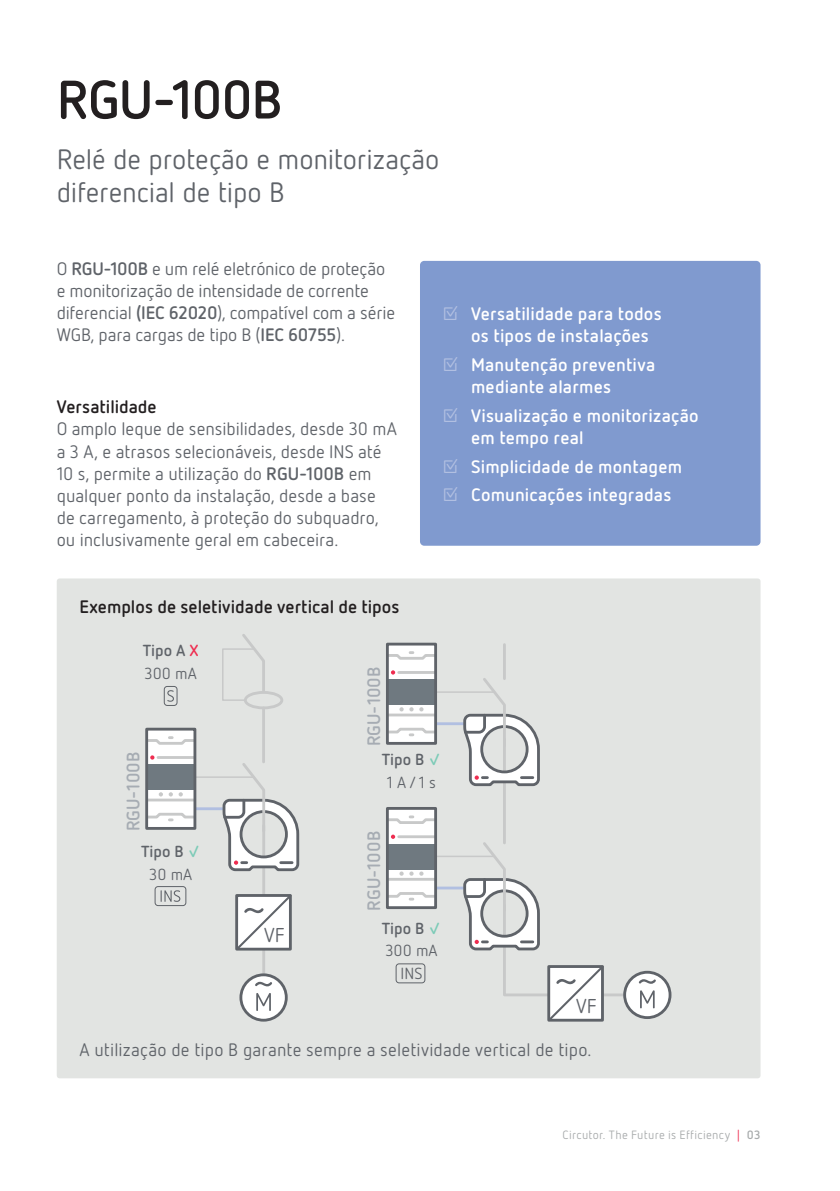
<style>
.page{position:relative;width:840px;height:1191px;background:#fff}
.page>*{position:absolute;margin:0;border:0;box-sizing:border-box;transform-origin:0 0}
.t1{font:700 54px "Netto Pro";letter-spacing:-.025em;color:#231f20}
.H4_2{font:28px/33px "Netto Pro";letter-spacing:-.005em;color:#5f6369}
.t2{font:20px "Netto Pro";color:#5f6369}
.t3{font:18px/22px "Netto Pro";color:#5f6369}
.t4{font:700 18px/22.6px "Netto Pro";letter-spacing:.01em;color:#fff}
.t5{font:700 18px "Netto Pro";color:#231f20}
.t6{font:700 18px "Netto Pro";color:#a6acb3}
.t7{font:700 16px/22.6px "Netto Pro";color:#5f6369;text-align:center}
.t8{font:16px/22.6px "Netto Pro";color:#5f6369;text-align:center}
.t9{font:12px "Netto Pro";letter-spacing:.03em;color:#a8abac}
.s1{font-weight:700}
.s2{color:#ee2d50}
.s3{font-weight:400}
.s4{font-weight:400;color:#b1bfe1}
.s5{color:#7ccbb7}
.s6{font-weight:700;color:#7ccbb7}
</style>
<div class="page">
<div style="left:57px;top:578px;width:703px;height:500px;background:#e2e4e2;border-radius:3px"></div>
<hr style="left:502px;top:739px;width:3px;height:104px;background:#c8c9c9">
<hr style="left:423px;top:691px;width:71px;height:2px;background:#c8c9c9">
<hr style="left:421px;top:722px;width:54px;height:3px;background:#b1bfe1">
<div style="left:387px;top:644px;width:48px;height:99px;background:#fff"></div>
<div style="left:387px;top:679px;width:48px;height:26px;background:#6f7980"></div>
<hr style="left:387px;top:713px;width:48px;height:3px;background:#c8c9c9">
<hr style="left:398px;top:671px;width:36px;height:3px;background:#c8c9c9">
<svg style="left:391px;top:670px;width:4px;height:4px"></svg>
<svg style="left:390px;top:651px;width:43px;height:9px"></svg>
<svg style="left:390px;top:727px;width:43px;height:9px"></svg>
<div style="left:386px;top:642px;width:51px;height:103px;border:3px solid #5f6369"></div>
<svg style="left:409px;top:707px;width:4px;height:4px"></svg>
<svg style="left:399px;top:707px;width:4px;height:4px"></svg>
<svg style="left:419px;top:707px;width:4px;height:4px"></svg>
<svg style="left:461px;top:675px;width:79px;height:112px"></svg>
<hr style="left:502px;top:644px;width:3px;height:34px;background:#c8c9c9">
<hr style="left:262px;top:825px;width:3px;height:187px;background:#c8c9c9">
<hr style="left:262px;top:708px;width:3px;height:54px;background:#c8c9c9">
<hr style="left:183px;top:776px;width:70px;height:2px;background:#c8c9c9">
<svg style="left:222px;top:634px;width:43px;height:67px"></svg>
<hr style="left:181px;top:807px;width:53px;height:3px;background:#b1bfe1">
<div style="left:147px;top:729px;width:48px;height:99px;background:#fff"></div>
<div style="left:147px;top:764px;width:48px;height:26px;background:#6f7980"></div>
<hr style="left:147px;top:798px;width:48px;height:3px;background:#c8c9c9">
<hr style="left:158px;top:756px;width:36px;height:3px;background:#c8c9c9">
<svg style="left:150px;top:755px;width:4px;height:4px"></svg>
<svg style="left:149px;top:736px;width:48px;height:10px"></svg>
<svg style="left:149px;top:811px;width:48px;height:10px"></svg>
<div style="left:145px;top:727px;width:51px;height:103px;border:3px solid #5f6369"></div>
<svg style="left:159px;top:792px;width:24px;height:4px"></svg>
<svg style="left:221px;top:762px;width:79px;height:110px"></svg>
<div style="left:244px;top:691px;width:39px;height:18px;border:3px solid #c8c9c9;border-radius:50%"></div>
<hr style="left:423px;top:855px;width:71px;height:2px;background:#c8c9c9">
<hr style="left:421px;top:886px;width:54px;height:3px;background:#b1bfe1">
<div style="left:387px;top:808px;width:48px;height:99px;background:#fff"></div>
<div style="left:387px;top:844px;width:48px;height:25px;background:#6f7980"></div>
<hr style="left:387px;top:878px;width:48px;height:2px;background:#c8c9c9">
<hr style="left:398px;top:835px;width:36px;height:3px;background:#c8c9c9">
<svg style="left:391px;top:834px;width:4px;height:5px"></svg>
<svg style="left:390px;top:815px;width:43px;height:9px"></svg>
<svg style="left:390px;top:892px;width:43px;height:8px"></svg>
<div style="left:386px;top:807px;width:51px;height:102px;border:3px solid #5f6369"></div>
<svg style="left:409px;top:871px;width:4px;height:4px"></svg>
<svg style="left:399px;top:871px;width:4px;height:4px"></svg>
<svg style="left:419px;top:871px;width:4px;height:4px"></svg>
<div style="left:395px;top:963px;width:30px;height:20px;border:1px solid #5f6369;border-radius:3px"></div>
<div style="left:164px;top:686px;width:13px;height:20px;border:1px solid #5f6369;border-radius:3px"></div>
<svg style="left:167px;top:690px;width:7px;height:11px"></svg>
<svg style="left:160px;top:890px;width:20px;height:12px"></svg>
<div style="left:154px;top:886px;width:32px;height:20px;border:1px solid #5f6369;border-radius:3px"></div>
<div style="left:241px;top:974px;width:45px;height:46px;background:#fff;border-radius:50%"></div>
<div style="left:239px;top:973px;width:48px;height:48px;border:3px solid #5f6369;border-radius:50%"></div>
<svg style="left:256px;top:993px;width:15px;height:18px"></svg>
<svg style="left:255px;top:981px;width:17px;height:5px"></svg>
<div style="left:624px;top:972px;width:45px;height:45px;background:#fff;border-radius:50%"></div>
<div style="left:623px;top:970px;width:48px;height:49px;border:3px solid #5f6369;border-radius:50%"></div>
<svg style="left:461px;top:839px;width:194px;height:183px"></svg>
<svg style="left:235px;top:894px;width:57px;height:57px"></svg>
<div style="left:420px;top:261px;width:340px;height:285px;background:#809acf;border-radius:4px"></div>
<h3 class="t1" style="left:57px;top:63px;width:227px">RGU-100B</h3>
<p class="H4_2" style="left:57px;top:142px;width:384px">Relé de proteção e monitorização diferencial de tipo B</p>
<p class="t3" style="left:57px;top:257px;width:340px">O <span class="s1">RGU-100B</span> e um relé eletrónico de proteção e monitorização de intensidade de corrente diferencial <span class="s1">(IEC 62020</span>), compatível com a série WGB, para cargas de tipo B (<span class="s1">IEC 60755</span>).</p>
<h5 class="t5" style="left:57px;top:395px;width:101px">Versatilidade</h5>
<p class="t3" style="left:57px;top:417px;width:342px">O amplo leque de sensibilidades, desde 30 mA a 3 A, e atrasos selecionáveis, desde INS até 10 s, permite a utilização do <span class="s1">RGU-100B</span> em qualquer ponto da instalação, desde a base de carregamento, à proteção do subquadro, ou inclusivamente geral em cabeceira.</p>
<h5 class="t5" style="left:79px;top:594px;width:321px">Exemplos de seletividade vertical de tipos</h5>
<p class="t7" style="left:143px;top:638px;width:57px;text-align:left">Tipo A <span class="s2">X<br></span><span class="s3">300 mA</span></p>
<p class="t6" style="left:361px;top:746px;width:81px;rotate:-90deg">RGU-100B</p>
<p class="t4" style="left:471px;top:301px;width:192px;text-indent:-28px"><span class="s4">☑</span> Versatilidade para todos os tipos de instalações</p>
<p class="t4" style="left:471px;top:352px;width:185px;text-indent:-28px"><span class="s4">☑</span> Manutenção preventiva mediante alarmes</p>
<p class="t4" style="left:471px;top:403px;width:229px;text-indent:-28px"><span class="s4">☑</span> Visualização e monitorização em tempo real</p>
<p class="t4" style="left:442px;top:454px;width:241px"><span class="s4">☑</span> Simplicidade de montagem</p>
<p class="t4" style="left:442px;top:482px;width:230px"><span class="s4">☑</span> Comunicações integradas</p>
<p class="t6" style="left:121px;top:831px;width:81px;rotate:-90deg">RGU-100B</p>
<p class="t7" style="left:141px;top:839px;width:61px">Tipo B <span class="s5">✓<br></span><span class="s3">30 mA</span></p>
<p class="t2" style="left:264px;top:921px;width:22px">VF</p>
<p class="t7" style="left:382px;top:748px;width:61px">Tipo B <span class="s5">✓<br></span><span class="s3">1 A / 1 s</span></p>
<p class="t6" style="left:361px;top:910px;width:81px;rotate:-90deg">RGU-100B</p>
<p class="t8" style="left:382px;top:916px;width:61px"><span class="s1">Tipo B</span> <span class="s6">✓<br></span>300 mA<br>INS</p>
<p class="t2" style="left:576px;top:992px;width:22px">VF</p>
<p class="t3" style="left:79px;top:1037px;width:513px">A utilização de tipo B garante sempre a seletividade vertical de tipo.</p>
<p class="t9" style="left:562px;top:1127px;width:199px">Circutor. The Future is Efficiency <span class="s2">|</span> <span class="s1">03</span></p>
</div>
